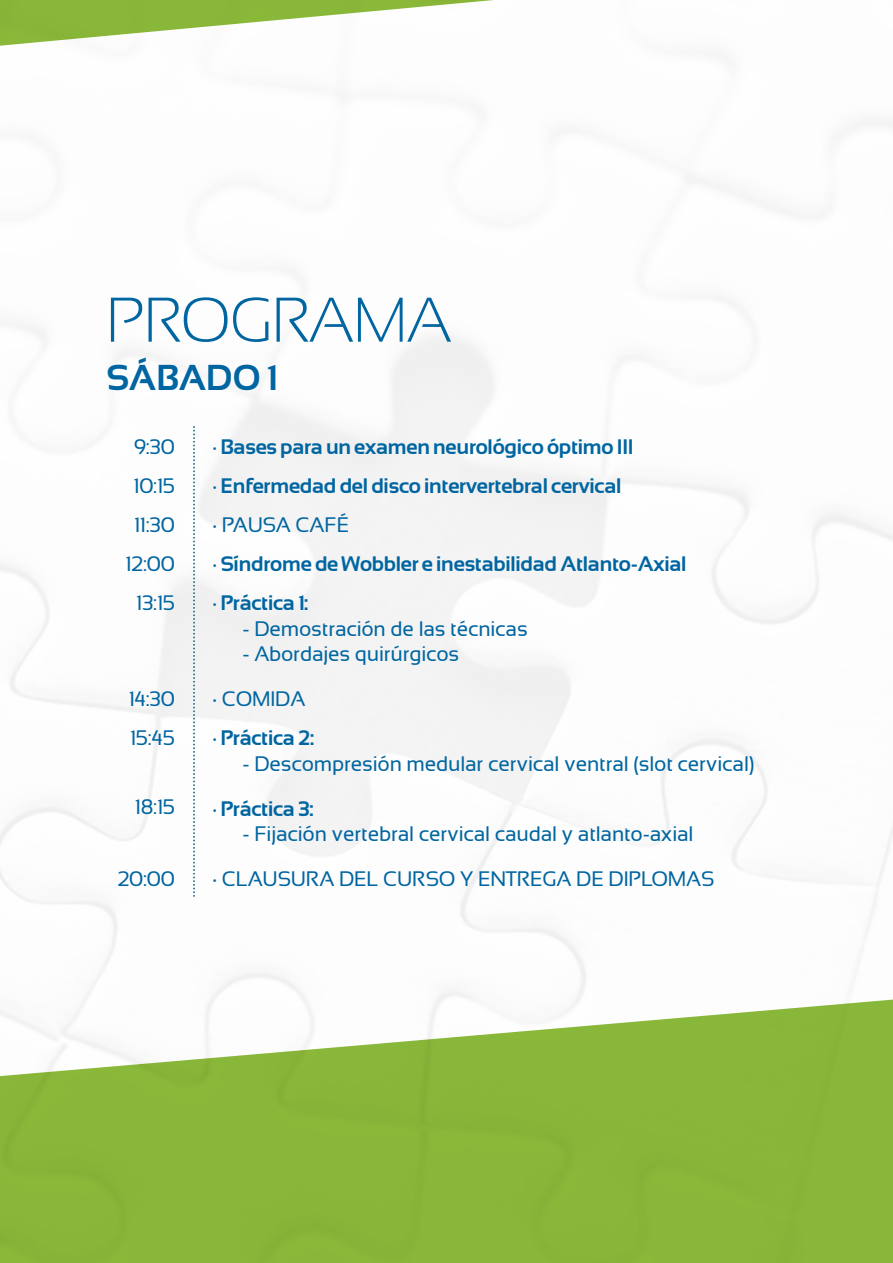
<style>
.page{position:relative;width:893px;height:1263px;background:#fff}
.page>*{position:absolute;margin:0;border:0;box-sizing:border-box;transform-origin:0 0}
.t1{font:300 63px "Sansation";letter-spacing:-.01em;color:#0065a1}
.t2{font:700 36px "Sansation";letter-spacing:-.01em;color:#0065a1}
.t3{font:21px/39px "Sansation";letter-spacing:-.01em;color:#0065a1}
.t4{font:700 21px/39px "Sansation";letter-spacing:-.01em;color:#0065a1}
</style>
<div class="page">
<img style="left:0;top:94px;width:893px;height:905px">
<svg style="left:0;top:999px;width:893px;height:264px;background:#99c055"></svg>
<svg style="left:0;top:0;width:494px;height:46px"></svg>
<svg style="left:193px;top:427px;width:2px;height:472px"></svg>
<h1 class="t1" style="left:106px;top:285px;width:347px">PROGRAMA</h1>
<h2 class="t2" style="left:106px;top:357px;width:172px">SÁBADO 1</h2>
<p class="t3" style="left:125px;top:428px;width:51px;text-align:center">9:30<br>10:15<br>11:30<br>12:00<br>13:15</p>
<p class="t3" style="left:129px;top:680px;width:48px">14:30<br>15:45</p>
<p class="t3" style="left:135px;top:788px;width:41px">18:15</p>
<p class="t3" style="left:117px;top:860px;width:59px">20:00</p>
<p class="t4" style="left:213px;top:428px;width:423px">· Bases para un examen neurológico óptimo III · Enfermedad del disco intervertebral cervical</p>
<p class="t3" style="left:213px;top:506px;width:138px">· PAUSA CAFÉ</p>
<p class="t4" style="left:213px;top:545px;width:475px">· Síndrome de Wobbler e inestabilidad Atlanto-Axial · Práctica 1:</p>
<p class="t3" style="left:243px;top:609px;width:287px">- Demostración de las técnicas</p>
<p class="t3" style="left:213px;top:632px;width:248px;line-height:45px;text-indent:30px">- Abordajes quirúrgicos · COMIDA</p>
<p class="t4" style="left:213px;top:719px;width:104px">· Práctica 2:</p>
<p class="t3" style="left:243px;top:744px;width:513px">- Descompresión medular cervical ventral (slot cervical)</p>
<p class="t4" style="left:213px;top:789px;width:103px">· Práctica 3:</p>
<p class="t3" style="left:213px;top:812px;width:503px;line-height:45px;text-align:center">- Fijación vertebral cervical caudal y atlanto-axial<br>· CLAUSURA DEL CURSO Y ENTREGA DE DIPLOMAS</p>
</div>
